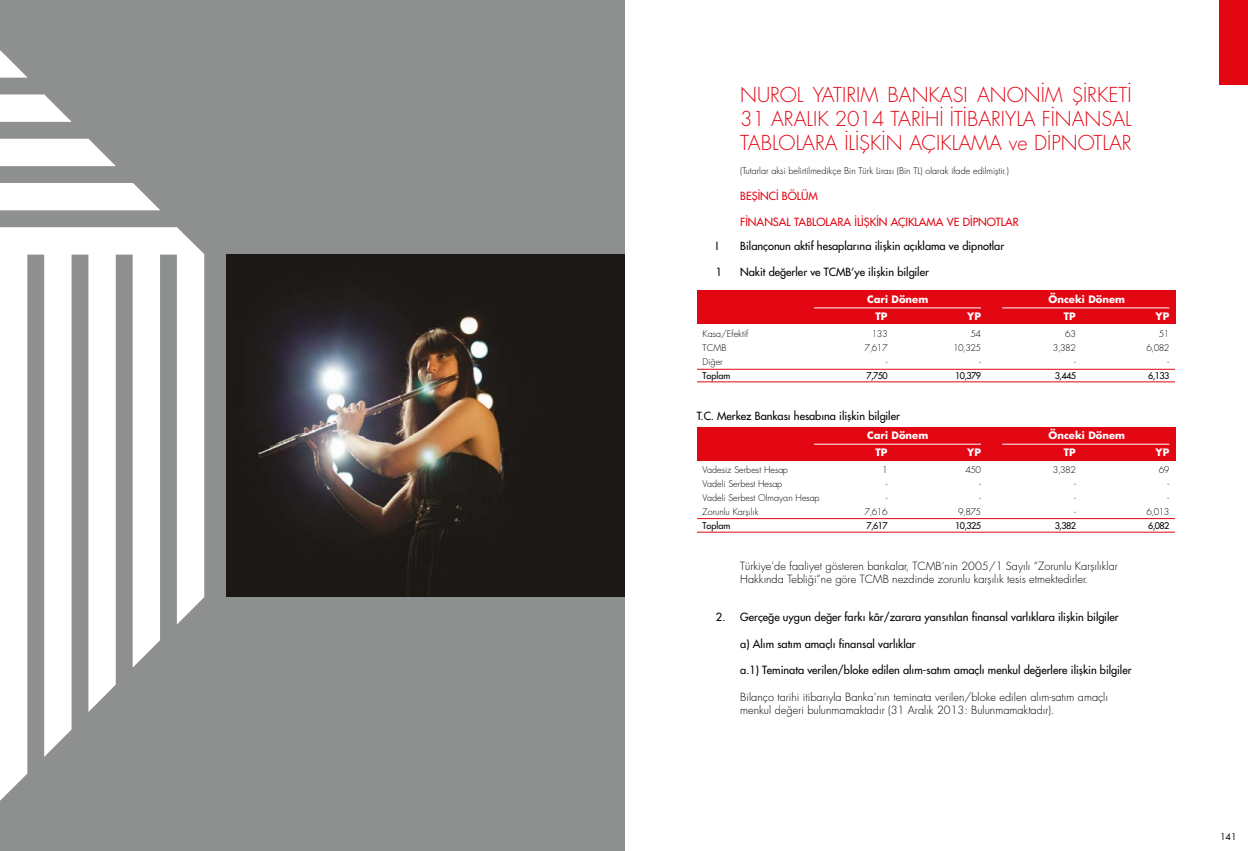
<style>
.page{position:relative;width:1248px;height:851px;background:#fff}
.page>*{position:absolute;margin:0;border:0;box-sizing:border-box;transform-origin:0 0}
.t1{font:20px/24px "Futura Light Tr";color:#e30613;text-align:justify}
.t2{font:11px "Futura Normal Tr";color:#000}
.t3{font:11px/13.2px "Futura Light Tr";color:#000}
.t4{font:11px "Futura Normal Tr";color:#e30613}
.t5{font:10px "Futura Bold Tr";color:#fff}
.t6{font:9px/14px "Futura Light Tr";color:#000;text-align:right}
.t7{font:9px "Futura Normal Tr";letter-spacing:-.06em;color:#000}
.t8{font:9px "Futura Book Tr";color:#000}
</style>
<div class="page">
<div style="left:1219px;top:0;width:28px;height:85px;background:#e30613"></div>
<div style="left:0;top:0;width:624px;height:850px;background:#8e8f8f"></div>
<svg style="left:0;top:51px;width:204px;height:749px"></svg>
<img style="left:227px;top:254px;width:397px;height:342px">
<hr style="left:697px;top:369px;width:477px;height:1px;background:#e30613">
<hr style="left:697px;top:531px;width:477px;height:1px;background:#e30613">
<hr style="left:697px;top:381px;width:477px;height:1px;background:#e30613">
<hr style="left:697px;top:518px;width:477px;height:1px;background:#e30613">
<div style="left:697px;top:290px;width:477px;height:34px;background:#e30613"></div>
<div style="left:697px;top:427px;width:477px;height:33px;background:#e30613"></div>
<hr style="left:1002px;top:307px;width:167px;height:1px;background:#fff">
<hr style="left:1002px;top:443px;width:167px;height:1px;background:#fff">
<hr style="left:813px;top:307px;width:167px;height:1px;background:#fff">
<hr style="left:813px;top:443px;width:167px;height:1px;background:#fff">
<p class="t2" style="left:716px;top:239px;width:4px">I</p>
<p class="t2" style="left:716px;top:265px;width:8px">1</p>
<h1 class="t1" style="left:740px;top:82px;width:393px">NUROL YATIRIM BANKASI ANONİM ŞİRKETİ 31 ARALIK 2014 TARİHİ İTİBARIYLA FİNANSAL TABLOLARA İLİŞKİN AÇIKLAMA ve DİPNOTLAR</h1>
<p class="t6" style="left:740px;top:163px;width:270px">(Tutarlar aksi belirtilmedikçe Bin Türk Lirası (Bin TL) olarak ifade edilmiştir.)</p>
<p class="t4" style="left:740px;top:188px;width:79px">BEŞİNCİ BÖLÜM</p>
<p class="t4" style="left:740px;top:215px;width:280px">FİNANSAL TABLOLARA İLİŞKİN AÇIKLAMA VE DİPNOTLAR</p>
<p class="t2" style="left:740px;top:239px;width:265px">Bilançonun aktif hesaplarına ilişkin açıklama ve dipnotlar</p>
<p class="t2" style="left:740px;top:265px;width:190px">Nakit değerler ve TCMB’ye ilişkin bilgiler</p>
<p class="t5" style="left:867px;top:292px;width:63px">Cari Dönem</p>
<p class="t5" style="left:875px;top:309px;width:13px">TP</p>
<p class="t5" style="left:967px;top:309px;width:15px">YP</p>
<p class="t5" style="left:1048px;top:292px;width:78px">Önceki Dönem</p>
<p class="t5" style="left:1063px;top:309px;width:13px">TP</p>
<p class="t6" style="left:702px;top:326px;width:47px;text-align:left">Kasa/Efektif<br>TCMB<br>Diğer</p>
<p class="t7" style="left:702px;top:369px;width:29px">Toplam</p>
<p class="t6" style="left:864px;top:326px;width:24px">133<br>7,617 -</p>
<p class="t7" style="left:866px;top:369px;width:23px">7,750</p>
<p class="t2" style="left:697px;top:408px;width:204px">T.C. Merkez Bankası hesabına ilişkin bilgiler</p>
<p class="t5" style="left:867px;top:428px;width:63px">Cari Dönem</p>
<p class="t6" style="left:702px;top:462px;width:118px;text-align:left">Vadesiz Serbest Hesap<br>Vadeli Serbest Hesap<br>Vadeli Serbest Olmayan Hesap<br>Zorunlu Karşılık</p>
<p class="t7" style="left:702px;top:519px;width:29px">Toplam</p>
<p class="t5" style="left:875px;top:445px;width:13px">TP</p>
<p class="t6" style="left:864px;top:462px;width:24px">1<br>-<br>-<br>7,616</p>
<p class="t7" style="left:866px;top:519px;width:23px">7,617</p>
<p class="t6" style="left:952px;top:326px;width:29px">54<br>10,325 -</p>
<p class="t7" style="left:955px;top:369px;width:27px">10,379</p>
<p class="t5" style="left:967px;top:445px;width:15px">YP</p>
<p class="t6" style="left:958px;top:462px;width:24px">450<br>-<br>-<br>9,875</p>
<p class="t7" style="left:955px;top:519px;width:27px">10,325</p>
<p class="t6" style="left:1052px;top:326px;width:24px">63<br>3,382 -</p>
<p class="t7" style="left:1054px;top:369px;width:23px">3,445</p>
<p class="t5" style="left:1048px;top:428px;width:78px">Önceki Dönem</p>
<p class="t5" style="left:1063px;top:445px;width:13px">TP</p>
<p class="t6" style="left:1074px;top:462px;width:3px;text-align:justify;text-indent:-21px">3,382 - - -</p>
<p class="t7" style="left:1054px;top:519px;width:23px">3,382</p>
<p class="t2" style="left:716px;top:610px;width:11px">2.</p>
<p class="t3" style="left:740px;top:559px;width:379px">Türkiye’de faaliyet gösteren bankalar, TCMB’nin 2005/1 Sayılı “Zorunlu Karşılıklar<br>Hakkında Tebliği”ne göre TCMB nezdinde zorunlu karşılık tesis etmektedirler.</p>
<p class="t2" style="left:740px;top:610px;width:380px">Gerçeğe uygun değer farkı kâr/zarara yansıtılan finansal varlıklara ilişkin bilgiler</p>
<p class="t2" style="left:740px;top:636px;width:177px">a) Alım satım amaçlı finansal varlıklar</p>
<p class="t2" style="left:740px;top:662px;width:393px">a.1) Teminata verilen/bloke edilen alım-satım amaçlı menkul değerlere ilişkin bilgiler</p>
<p class="t3" style="left:740px;top:690px;width:369px">Bilanço tarihi itibarıyla Banka’nın teminata verilen/bloke edilen alım-satım amaçlı menkul değeri bulunmamaktadır (31 Aralık 2013: Bulunmamaktadır).</p>
<p class="t5" style="left:1155px;top:309px;width:15px">YP</p>
<p class="t6" style="left:1146px;top:326px;width:24px">51<br>6,082 -</p>
<p class="t7" style="left:1147px;top:369px;width:23px">6,133</p>
<p class="t5" style="left:1155px;top:445px;width:15px">YP</p>
<p class="t6" style="left:1146px;top:462px;width:24px">69<br>-<br>-<br>6,013</p>
<p class="t7" style="left:1147px;top:519px;width:23px">6,082</p>
<p class="t8" style="left:1219px;top:830px;width:18px">141</p>
</div>
